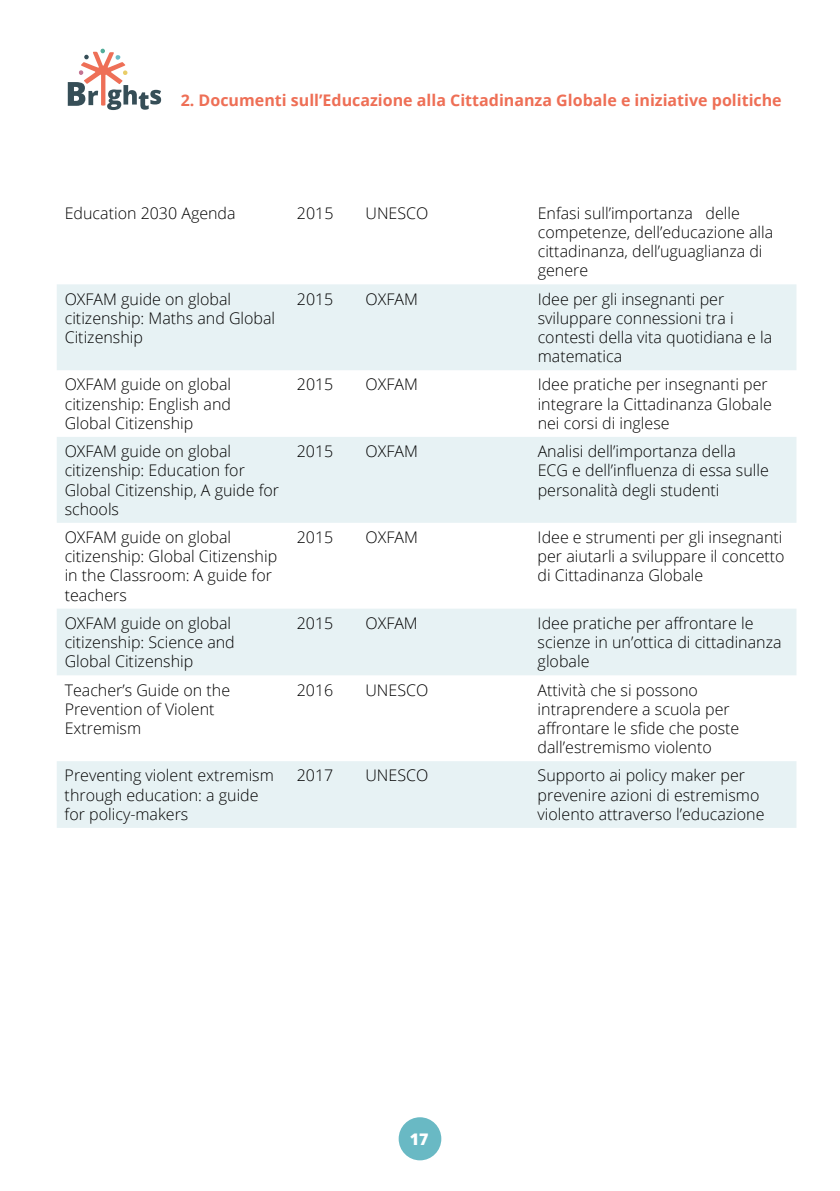
<style>
.page{position:relative;width:840px;height:1191px;background:#fff}
.page>*{position:absolute;margin:0;border:0;box-sizing:border-box;transform-origin:0 0}
.t1{font:300 16px/19.2px "Open Sans";color:#000}
.t2{font:700 16px "Open Sans";color:#ee6f56}
.t3{font:800 16px "Open Sans";color:#fff}
</style>
<div class="page">
<svg style="left:68px;top:49px;width:93px;height:61px"></svg>
<div style="left:398px;top:1117px;width:43px;height:43px;background:#69b9c4;border-radius:50%"></div>
<svg style="left:57px;top:284px;width:739px;height:544px;fill:#e7f2f4"></svg>
<p class="t2" style="left:181px;top:89px;width:602px">2. Documenti sull’Educazione alla Cittadinanza Globale e iniziative politiche</p>
<p class="t1" style="left:65px;top:203px;width:172px">Education 2030 Agenda</p>
<p class="t1" style="left:297px;top:203px;width:38px">2015</p>
<p class="t1" style="left:365px;top:203px;width:64px">UNESCO</p>
<p class="t1" style="left:537px;top:203px;width:237px">Enfasi sull’importanza delle competenze, dell’educazione alla cittadinanza, dell’uguaglianza di genere</p>
<p class="t1" style="left:65px;top:289px;width:212px">OXFAM guide on global citizenship: Maths and Global<br>Citizenship</p>
<p class="t1" style="left:297px;top:289px;width:38px">2015</p>
<p class="t1" style="left:365px;top:289px;width:54px">OXFAM</p>
<p class="t1" style="left:537px;top:289px;width:236px">Idee per gli insegnanti per sviluppare connessioni tra i contesti della vita quotidiana e la matematica</p>
<p class="t1" style="left:65px;top:375px;width:168px;text-align:justify">OXFAM guide on global citizenship: English and Global Citizenship</p>
<p class="t1" style="left:297px;top:375px;width:38px">2015</p>
<p class="t1" style="left:365px;top:375px;width:54px">OXFAM</p>
<p class="t1" style="left:537px;top:375px;width:235px">Idee pratiche per insegnanti per integrare la Cittadinanza Globale nei corsi di inglese</p>
<p class="t1" style="left:65px;top:441px;width:216px">OXFAM guide on global citizenship: Education for<br>Global Citizenship, A guide for schools</p>
<p class="t1" style="left:297px;top:441px;width:38px">2015</p>
<p class="t1" style="left:365px;top:441px;width:54px">OXFAM</p>
<p class="t1" style="left:537px;top:441px;width:232px">Analisi dell’importanza della<br>ECG e dell’influenza di essa sulle personalità degli studenti</p>
<p class="t1" style="left:65px;top:527px;width:214px">OXFAM guide on global citizenship: Global Citizenship in the Classroom: A guide for teachers</p>
<p class="t1" style="left:297px;top:527px;width:38px">2015</p>
<p class="t1" style="left:365px;top:527px;width:54px">OXFAM</p>
<p class="t1" style="left:537px;top:527px;width:248px">Idee e strumenti per gli insegnanti per aiutarli a sviluppare il concetto di Cittadinanza Globale</p>
<p class="t1" style="left:65px;top:613px;width:171px">OXFAM guide on global citizenship: Science and<br>Global Citizenship</p>
<p class="t1" style="left:296px;top:613px;width:38px">2015</p>
<p class="t1" style="left:365px;top:613px;width:54px">OXFAM</p>
<p class="t1" style="left:537px;top:613px;width:245px">Idee pratiche per affrontare le scienze in un’ottica di cittadinanza globale</p>
<p class="t1" style="left:65px;top:679px;width:167px">Teacher’s Guide on the<br>Prevention of Violent<br>Extremism</p>
<p class="t1" style="left:296px;top:679px;width:38px">2016</p>
<p class="t1" style="left:365px;top:679px;width:64px">UNESCO</p>
<p class="t1" style="left:537px;top:679px;width:203px">Attività che si possono intraprendere a scuola per affrontare le sfide che poste dall’estremismo violento</p>
<p class="t1" style="left:65px;top:765px;width:211px">Preventing violent extremism through education: a guide for policy-makers</p>
<p class="t1" style="left:296px;top:765px;width:38px">2017</p>
<p class="t1" style="left:365px;top:765px;width:64px">UNESCO</p>
<p class="t1" style="left:537px;top:765px;width:228px">Supporto ai policy maker per prevenire azioni di estremismo violento attraverso l’educazione</p>
<p class="t3" style="left:409px;top:1127px;width:20px">17</p>
</div>
